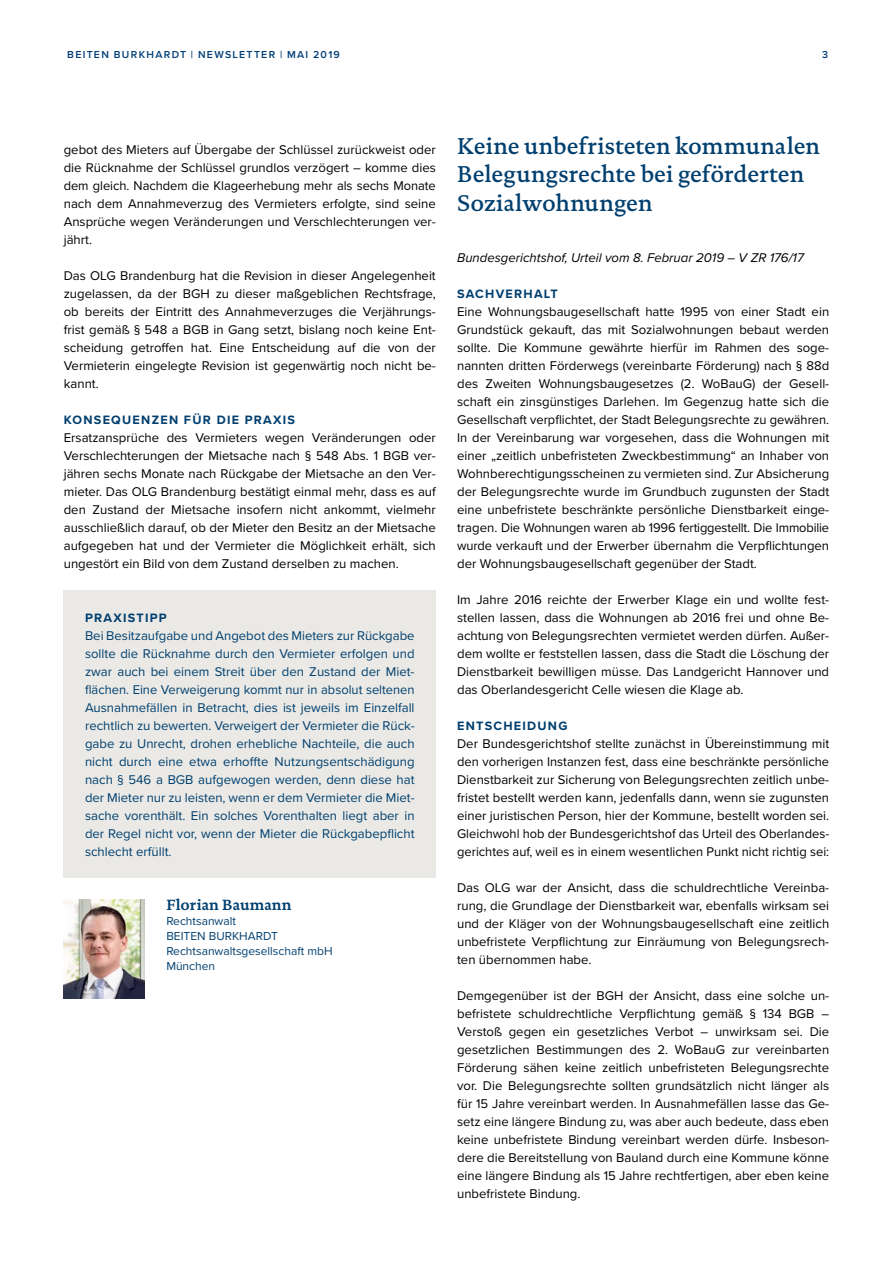
<style>
.page{position:relative;width:893px;height:1263px;background:#fff}
.page>*{position:absolute;margin:0;border:0;box-sizing:border-box;transform-origin:0 0}
.t1{font:500 23.25px/28.5px "DTL Documenta TOT";color:#003f6f}
.t2{font:700 15px "DTL Documenta TOT";color:#003f6f}
.t3{font:13.2px/18px "Proxima Nova";color:#000;text-align:justify}
.t4{font:13.2px/18px "Proxima Nova";color:#003f6f;text-align:justify}
.t5{font:italic 13.2px "Proxima Nova";color:#000}
.t6{font:700 12.6px "Proxima Nova";letter-spacing:.1em;color:#003f6f}
.t7{font:12px/15px "Proxima Nova";color:#003f6f}
.t8{font:600 10.5px "Proxima Nova";letter-spacing:.125em;color:#003e77}
</style>
<div class="page">
<div style="left:64px;top:590px;width:372px;height:287px;background:#eae9e5"></div>
<img style="left:64px;top:900px;width:80px;height:99px">
<p class="t8" style="left:67px;top:47px;width:274px">BEITEN BURKHARDT | NEWSLETTER | MAI 2019</p>
<p class="t8" style="left:822px;top:47px;width:8px">3</p>
<p class="t3" style="left:64px;top:140px;width:374px">gebot des Mieters auf Übergabe der Schlüssel zurückweist oder die Rücknahme der Schlüssel grundlos verzögert – komme dies dem gleich. Nachdem die Klageerhebung mehr als sechs Monate nach dem Annahmeverzug des Vermieters erfolgte, sind seine Ansprüche wegen Veränderungen und Verschlechterungen ver&shy;jährt.</p>
<p class="t3" style="left:64px;top:266px;width:374px">Das OLG Brandenburg hat die Revision in dieser Angelegenheit zugelassen, da der BGH zu dieser maßgeblichen Rechtsfrage, ob bereits der Eintritt des Annahmeverzuges die Verjährungs&shy;frist gemäß § 548 a BGB in Gang setzt, bislang noch keine Ent&shy;scheidung getroffen hat. Eine Entscheidung auf die von der Vermieterin eingelegte Revision ist gegenwärtig noch nicht be&shy;kannt.</p>
<p class="t6" style="left:64px;top:410px;width:233px">KONSEQUENZEN FÜR DIE PRAXIS</p>
<p class="t3" style="left:64px;top:428px;width:374px">Ersatzansprüche des Vermieters wegen Veränderungen oder Verschlechterungen der Mietsache nach § 548 Abs. 1 BGB ver&shy;jähren sechs Monate nach Rückgabe der Mietsache an den Ver&shy;mieter. Das OLG Brandenburg bestätigt einmal mehr, dass es auf den Zustand der Mietsache insofern nicht ankommt, vielmehr ausschließlich darauf, ob der Mieter den Besitz an der Mietsache aufgegeben hat und der Vermieter die Möglichkeit erhält, sich ungestört ein Bild von dem Zustand derselben zu machen.</p>
<p class="t6" style="left:85px;top:608px;width:83px">PRAXISTIPP</p>
<p class="t4" style="left:85px;top:626px;width:331px">Bei Besitzaufgabe und Angebot des Mieters zur Rückgabe sollte die Rücknahme durch den Vermieter erfolgen und zwar auch bei einem Streit über den Zustand der Miet&shy;flächen. Eine Verweigerung kommt nur in absolut seltenen Ausnahmefällen in Betracht, dies ist jeweils im Einzelfall rechtlich zu bewerten. Verweigert der Vermieter die Rück&shy;gabe zu Unrecht, drohen erhebliche Nachteile, die auch nicht durch eine etwa erhoffte Nutzungsentschädigung nach § 546 a BGB aufgewogen werden, denn diese hat der Mieter nur zu leisten, wenn er dem Vermieter die Miet&shy;sache vorenthält. Ein solches Vorenthalten liegt aber in der Regel nicht vor, wenn der Mieter die Rückgabepflicht schlecht erfüllt.</p>
<p class="t2" style="left:166px;top:895px;width:127px">Florian Baumann</p>
<p class="t7" style="left:166px;top:913px;width:168px">Rechtsanwalt<br>BEITEN BURKHARDT<br>Rechtsanwaltsgesellschaft mbH<br>München</p>
<h1 class="t1" style="left:457px;top:131px;width:365px">Keine unbefristeten kommunalen<br>Belegungsrechte bei geförderten<br>Sozialwohnungen</h1>
<p class="t5" style="left:457px;top:248px;width:348px">Bundesgerichtshof, Urteil vom 8. Februar 2019 – V ZR 176/17</p>
<p class="t6" style="left:457px;top:284px;width:102px">SACHVERHALT</p>
<p class="t3" style="left:457px;top:302px;width:374px">Eine Wohnungsbaugesellschaft hatte 1995 von einer Stadt ein Grundstück gekauft, das mit Sozialwohnungen bebaut werden sollte. Die Kommune gewährte hierfür im Rahmen des soge&shy;nannten dritten Förderwegs (vereinbarte Förderung) nach § 88d des Zweiten Wohnungsbaugesetzes (2. WoBauG) der Gesell&shy;schaft ein zinsgünstiges Darlehen. Im Gegenzug hatte sich die Gesellschaft verpflichtet, der Stadt Belegungsrechte zu gewähren.<br>In der Vereinbarung war vorgesehen, dass die Wohnungen mit einer „zeitlich unbefristeten Zweckbestimmung“ an Inhaber von Wohnberechtigungsscheinen zu vermieten sind. Zur Absicherung der Belegungsrechte wurde im Grundbuch zugunsten der Stadt eine unbefristete beschränkte persönliche Dienstbarkeit einge&shy;tragen. Die Wohnungen waren ab 1996 fertiggestellt. Die Immobilie wurde verkauft und der Erwerber übernahm die Verpflichtungen der Wohnungsbaugesellschaft gegenüber der Stadt.</p>
<p class="t3" style="left:457px;top:590px;width:374px">Im Jahre 2016 reichte der Erwerber Klage ein und wollte fest&shy;stellen lassen, dass die Wohnungen ab 2016 frei und ohne Be&shy;achtung von Belegungsrechten vermietet werden dürfen. Außer&shy;dem wollte er feststellen lassen, dass die Stadt die Löschung der Dienstbarkeit bewilligen müsse. Das Landgericht Hannover und das Oberlandesgericht Celle wiesen die Klage ab.</p>
<p class="t6" style="left:457px;top:716px;width:112px">ENTSCHEIDUNG</p>
<p class="t3" style="left:457px;top:734px;width:374px">Der Bundesgerichtshof stellte zunächst in Übereinstimmung mit den vorherigen Instanzen fest, dass eine beschränkte persönliche Dienstbarkeit zur Sicherung von Belegungsrechten zeitlich unbe&shy;fristet bestellt werden kann, jedenfalls dann, wenn sie zugunsten einer juristischen Person, hier der Kommune, bestellt worden sei.<br>Gleichwohl hob der Bundesgerichtshof das Urteil des Oberlandes&shy;gerichtes auf, weil es in einem wesentlichen Punkt nicht richtig sei:</p>
<p class="t3" style="left:457px;top:878px;width:374px">Das OLG war der Ansicht, dass die schuldrechtliche Vereinba&shy;rung, die Grundlage der Dienstbarkeit war, ebenfalls wirksam sei und der Kläger von der Wohnungsbaugesellschaft eine zeitlich unbefristete Verpflichtung zur Einräumung von Belegungsrech&shy;ten übernommen habe.</p>
<p class="t3" style="left:457px;top:986px;width:374px">Demgegenüber ist der BGH der Ansicht, dass eine solche un&shy;befristete schuldrechtliche Verpflichtung gemäß § 134 BGB – Verstoß gegen ein gesetzliches Verbot – unwirksam sei. Die gesetzlichen Bestimmungen des 2. WoBauG zur vereinbarten Förderung sähen keine zeitlich unbefristeten Belegungsrechte vor. Die Belegungsrechte sollten grundsätzlich nicht länger als für 15 Jahre vereinbart werden. In Ausnahmefällen lasse das Ge&shy;setz eine längere Bindung zu, was aber auch bedeute, dass eben keine unbefristete Bindung vereinbart werden dürfe. Insbeson&shy;dere die Bereitstellung von Bauland durch eine Kommune könne eine längere Bindung als 15 Jahre rechtfertigen, aber eben keine unbefristete Bindung.</p>
</div>
